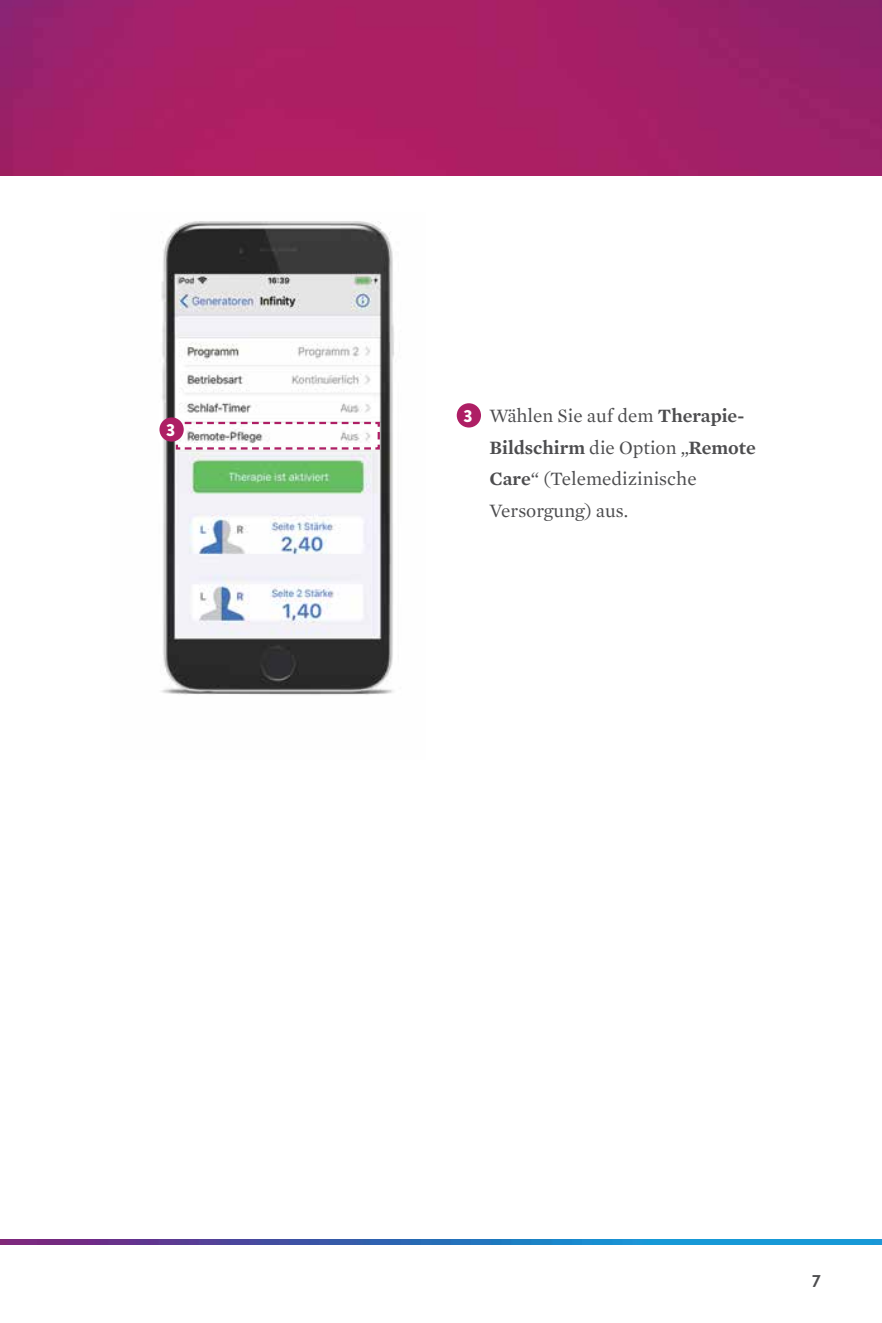
<style>
.page{position:relative;width:882px;height:1323px;background:#fff}
.page>*{position:absolute;margin:0;border:0;box-sizing:border-box;transform-origin:0 0}
.t1{font:19.25px/31.5px "Mercury Text G1";color:#4d4d4f}
.t2{font:700 17.5px "Brandon Grotesque";color:#4d4d4f}
.t3{font:900 17.5px "Brandon Grotesque";color:#fff}
.s1{font-family:"Brandon Grotesque";font-weight:900;font-size:17.5px;color:#fff}
.s2{font-weight:600}
</style>
<div class="page">
<img style="left:0;top:0;width:882px;height:175px">
<img style="left:0;top:1240px;width:882px;height:5px">
<div style="left:457px;top:403px;width:24px;height:25px;background:#ae1f65;border-radius:50%"></div>
<img style="left:160px;top:221px;width:234px;height:474px">
<svg style="left:175px;top:421px;width:206px;height:30px"></svg>
<div style="left:159px;top:417px;width:25px;height:25px;background:#ae1f65;border-radius:50%"></div>
<p class="t3" style="left:166px;top:418px;width:11px">3</p>
<p class="t1" style="left:490px;top:399px;width:268px;text-indent:-26px"><span class="s1">3</span> Wählen Sie auf dem <span class="s2">Therapie-<br>Bildschirm</span> die Option „<span class="s2">Remote<br>Care</span>“ (Telemedizinische<br>Versorgung) aus.</p>
<p class="t2" style="left:812px;top:1268px;width:10px">7</p>
</div>
